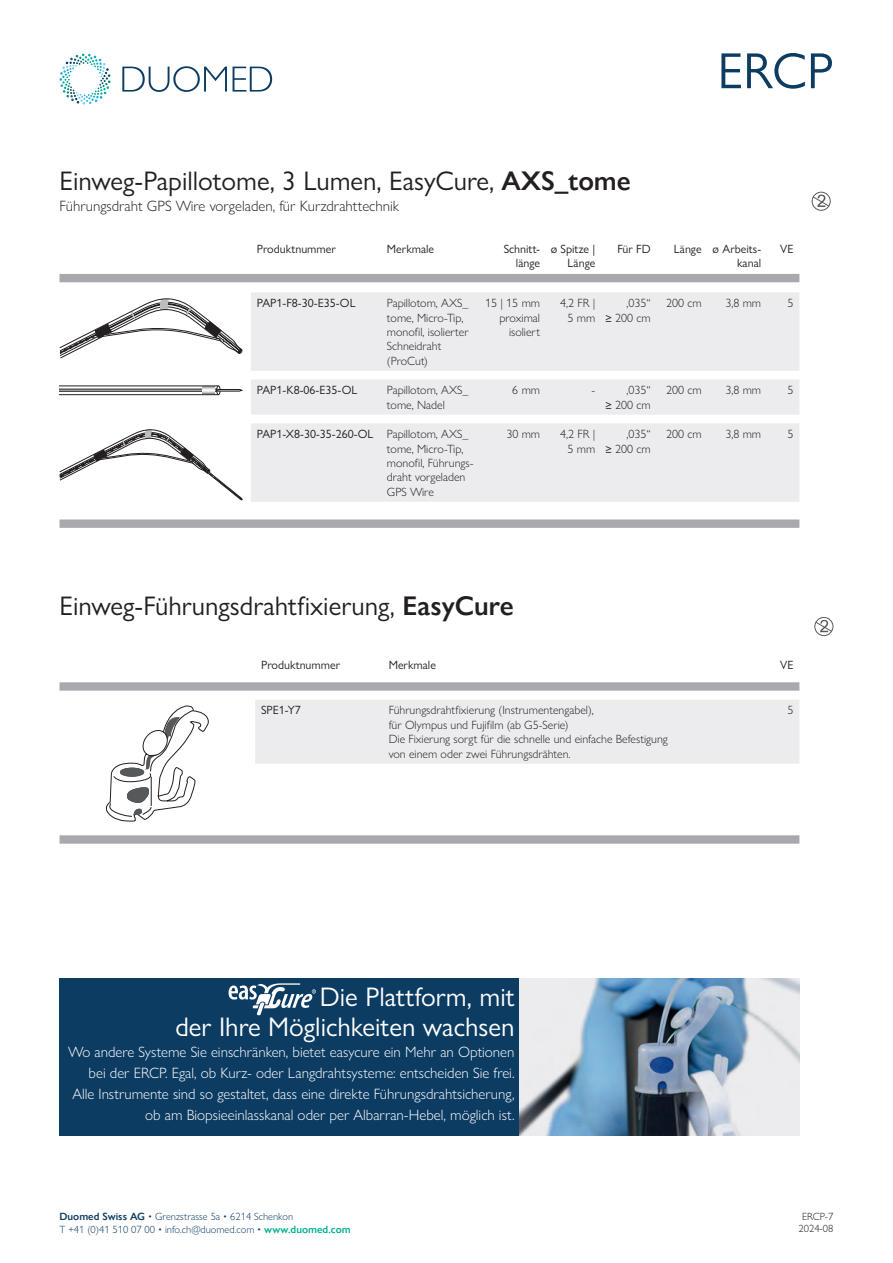
<style>
.page{position:relative;width:893px;height:1263px;background:#fff}
.page>*{position:absolute;margin:0;border:0;box-sizing:border-box;transform-origin:0 0}
.t1{font:51px "Gill Sans Nova";color:#0d3c63}
.Titel2{font:27px "Gill Sans Nova";color:#231f20}
.t2{font:27px "Gill Sans Nova";color:#fff}
.t3{font:300 15px/21px "Gill Sans Nova";color:#fff;text-align:right}
.t4{font:300 15px "Gill Sans Nova";color:#231f20}
.t5{font:300 12px/14.4px "Gill Sans Nova";color:#231f20}
.t6{font:12px/14.4px "Gill Sans Nova";color:#231f20;text-align:right}
.t7{font:300 10.5px/13.2px "Gill Sans Nova";color:#0d3c63}
.t8{font:300 10.5px/12.6px "Gill Sans Nova";color:#231f20;text-align:center}
.s1{font-weight:600}
.s2{font-weight:400}
.s3{font-weight:600;color:#01af8f}
</style>
<div class="page">
<svg style="left:60px;top:54px;width:51px;height:51px"></svg>
<svg style="left:122px;top:66px;width:150px;height:26px"></svg>
<svg style="left:812px;top:192px;width:19px;height:19px"></svg>
<svg style="left:60px;top:274px;width:739px;height:254px"></svg>
<svg style="left:251px;top:292px;width:548px;height:210px;background:#ededef"></svg>
<svg style="left:59px;top:298px;width:184px;height:61px"></svg>
<svg style="left:60px;top:385px;width:182px;height:10px"></svg>
<svg style="left:59px;top:429px;width:184px;height:71px"></svg>
<svg style="left:814px;top:617px;width:19px;height:19px"></svg>
<svg style="left:60px;top:682px;width:739px;height:162px"></svg>
<div style="left:255px;top:700px;width:544px;height:64px;background:#ececee"></div>
<svg style="left:104px;top:705px;width:106px;height:117px"></svg>
<img style="left:519px;top:978px;width:280px;height:157px">
<div style="left:60px;top:978px;width:459px;height:157px;background:#0d3c63"></div>
<svg style="left:229px;top:983px;width:87px;height:33px"></svg>
<h1 class="t1" style="left:718px;top:40px;width:117px">ERCP</h1>
<p class="Titel2" style="left:60px;top:164px;width:573px">Einweg-Papillotome, 3 Lumen, EasyCure, <span class="s1">AXS_tome</span></p>
<p class="t4" style="left:60px;top:197px;width:341px">Führungsdraht GPS Wire vorgeladen, für Kurzdrahttechnik</p>
<p class="t6" style="left:257px;top:241px;width:81px">Produktnummer</p>
<p class="t6" style="left:387px;top:241px;width:49px">Merkmale</p>
<p class="t6" style="left:504px;top:241px;width:38px">Schnitt&shy;länge</p>
<p class="t6" style="left:551px;top:241px;width:46px">ø Spitze |<br>Länge</p>
<p class="t6" style="left:617px;top:241px;width:35px">Für FD</p>
<p class="t6" style="left:674px;top:241px;width:29px">Länge</p>
<p class="t6" style="left:713px;top:241px;width:50px">ø Arbeits&shy;kanal</p>
<p class="t6" style="left:780px;top:241px;width:15px">VE</p>
<p class="t6" style="left:257px;top:296px;width:100px">PAP1-F8-30-E35-OL</p>
<p class="t5" style="left:387px;top:296px;width:83px">Papillotom, AXS_ tome, Micro-Tip, monofil, isolierter<br>Schneidraht</p>
<p class="t5" style="left:387px;top:353px;width:42px">(ProCut)</p>
<p class="t5" style="left:485px;top:296px;width:56px;text-align:right">15 | 15 mm proximal isoliert</p>
<p class="t5" style="left:560px;top:296px;width:37px;text-align:right">4,2 FR |<br>5 mm</p>
<p class="t5" style="left:626px;top:296px;width:26px">,035“</p>
<p class="t5" style="left:666px;top:296px;width:37px">200 cm</p>
<p class="t5" style="left:725px;top:296px;width:37px">3,8 mm</p>
<p class="t5" style="left:787px;top:296px;width:7px">5</p>
<p class="t5" style="left:605px;top:310px;width:47px"><span class="s2">≥</span> 200 cm</p>
<p class="t6" style="left:257px;top:383px;width:102px">PAP1-K8-06-E35-OL</p>
<p class="t5" style="left:387px;top:383px;width:83px">Papillotom, AXS_ tome, Nadel</p>
<p class="t5" style="left:512px;top:383px;width:29px">6 mm</p>
<p class="t5" style="left:591px;top:383px;width:5px">-</p>
<p class="t5" style="left:626px;top:383px;width:26px">,035“</p>
<p class="t5" style="left:605px;top:397px;width:47px"><span class="s2">≥</span> 200 cm</p>
<p class="t6" style="left:257px;top:427px;width:118px">PAP1-X8-30-35-260-OL</p>
<p class="t5" style="left:387px;top:427px;width:88px">Papillotom, AXS_ tome, Micro-Tip, monofil, Führungs&shy;draht vorgeladen<br>GPS Wire</p>
<p class="t5" style="left:506px;top:427px;width:35px">30 mm</p>
<p class="t5" style="left:560px;top:427px;width:37px;text-align:right">4,2 FR |<br>5 mm</p>
<p class="t5" style="left:626px;top:427px;width:26px">,035“</p>
<p class="t5" style="left:605px;top:441px;width:47px"><span class="s2">≥</span> 200 cm</p>
<p class="t5" style="left:666px;top:383px;width:37px">200 cm</p>
<p class="t5" style="left:725px;top:383px;width:37px">3,8 mm</p>
<p class="t5" style="left:787px;top:383px;width:7px">5</p>
<p class="t5" style="left:666px;top:427px;width:37px">200 cm</p>
<p class="t5" style="left:725px;top:427px;width:37px">3,8 mm</p>
<p class="t5" style="left:787px;top:427px;width:7px">5</p>
<p class="Titel2" style="left:60px;top:589px;width:456px">Einweg-Führungsdrahtfixierung, <span class="s1">EasyCure</span></p>
<p class="t6" style="left:261px;top:658px;width:81px">Produktnummer</p>
<p class="t6" style="left:389px;top:658px;width:49px">Merkmale</p>
<p class="t6" style="left:780px;top:658px;width:15px">VE</p>
<p class="t6" style="left:261px;top:703px;width:41px">SPE1-Y7</p>
<p class="t5" style="left:389px;top:703px;width:207px">Führungsdrahtfixierung (Instrumentengabel), für Olympus und Fujifilm (ab G5-Serie)</p>
<p class="t5" style="left:389px;top:732px;width:281px">Die Fixierung sorgt für die schnelle und einfache Befestigung von einem oder zwei Führungsdrähten.</p>
<p class="t5" style="left:787px;top:703px;width:7px">5</p>
<p class="t2" style="left:320px;top:980px;width:196px">Die Plattform, mit</p>
<p class="t2" style="left:175px;top:1010px;width:341px">der Ihre Möglichkeiten wachsen</p>
<p class="t3" style="left:68px;top:1041px;width:448px">Wo andere Systeme Sie einschränken, bietet easycure ein Mehr an Optionen bei der ERCP. Egal, ob Kurz- oder Langdrahtsysteme: entscheiden Sie frei.<br>Alle Instrumente sind so gestaltet, dass eine direkte Führungsdrahtsicherung, ob am Biopsieeinlasskanal oder per Albarran-Hebel, möglich ist.</p>
<p class="t7" style="left:60px;top:1209px;width:293px"><span class="s1">Duomed Swiss AG</span> • Grenzstrasse 5a • 6214 Schenkon<br>T +41 (0)41 510 07 00 • info.ch@duomed.com • <span class="s3">www.duomed.com</span></p>
<p class="t8" style="left:799px;top:1209px;width:36px">ERCP-7<br>2024-08</p>
</div>
